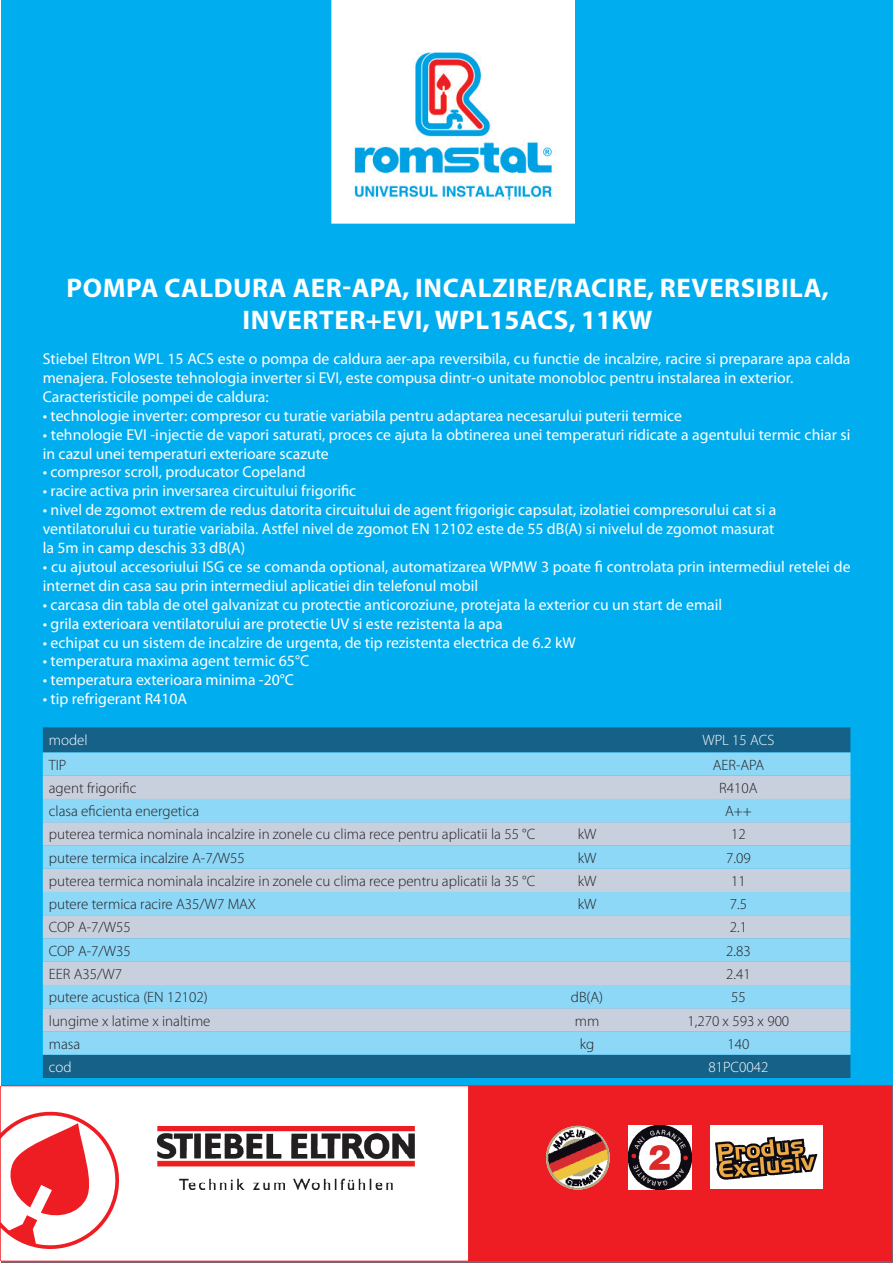
<style>
.page{position:relative;width:893px;height:1263px;background:#fff}
.page>*{position:absolute;margin:0;border:0;box-sizing:border-box;transform-origin:0 0}
.t1{font:700 27px/32.4px "Myriad Pro";letter-spacing:.02em;color:#fff;text-align:center}
.t2{font:15.75px/18.9px "Myriad Pro";color:#fff}
.t3{font:300 15px "Myriad Pro";color:#231f20}
.t4{font:300 15px "Myriad Pro";color:#fff}
</style>
<div class="page">
<div style="left:1px;top:1px;width:891px;height:1261px;background:#00aeef"></div>
<img style="left:332px;top:1px;width:242px;height:223px">
<div style="left:1px;top:1086px;width:891px;height:175px;background:#ee1d23"></div>
<svg style="left:1px;top:1086px;width:467px;height:175px;fill:#fff"></svg>
<div style="left:43px;top:727px;width:807px;height:351px;background:#166188"></div>
<svg style="left:43px;top:752px;width:807px;height:303px;fill:#8dd7f7"></svg>
<svg style="left:43px;top:776px;width:807px;height:255px;fill:#c8d0de"></svg>
<img style="left:157px;top:1126px;width:258px;height:63px">
<img style="left:628px;top:1126px;width:64px;height:63px">
<img style="left:546px;top:1126px;width:64px;height:63px;border-radius:31px">
<img style="left:710px;top:1126px;width:112px;height:63px">
<h1 class="t1" style="left:67px;top:270px;width:764px">POMPA CALDURA AER-APA, INCALZIRE/RACIRE, REVERSIBILA,<br>INVERTER+EVI, WPL15ACS, 11KW</h1>
<p class="t2" style="left:43px;top:349px;width:809px">Stiebel Eltron WPL 15 ACS este o pompa de caldura aer-apa reversibila, cu functie de incalzire, racire si preparare apa calda menajera. Foloseste tehnologia inverter si EVI, este compusa dintr-o unitate monobloc pentru instalarea in exterior.<br>Caracteristicile pompei de caldura:</p>
<p class="t2" style="left:43px;top:406px;width:641px">• technologie inverter: compresor cu turatie variabila pentru adaptarea necesarului puterii termice</p>
<p class="t2" style="left:43px;top:425px;width:809px">• tehnologie EVI -injectie de vapori saturati, proces ce ajuta la obtinerea unei temperaturi ridicate a agentului termic chiar si in cazul unei temperaturi exterioare scazute</p>
<p class="t2" style="left:43px;top:462px;width:264px">• compresor scroll, producator Copeland</p>
<p class="t2" style="left:43px;top:481px;width:315px">• racire activa prin inversarea circuitului frigorific</p>
<p class="t2" style="left:43px;top:500px;width:735px;text-align:justify">• nivel de zgomot extrem de redus datorita circuitului de agent frigorigic capsulat, izolatiei compresorului cat si a ventilatorului cu turatie variabila. Astfel nivel de zgomot EN 12102 este de 55 dB(A) si nivelul de zgomot masurat la 5m in camp deschis 33 dB(A)</p>
<p class="t2" style="left:43px;top:557px;width:809px">• cu ajutoul accesoriului ISG ce se comanda optional, automatizarea WPMW 3 poate fi controlata prin intermediul retelei de internet din casa sau prin intermediul aplicatiei din telefonul mobil</p>
<p class="t2" style="left:43px;top:595px;width:681px">• carcasa din tabla de otel galvanizat cu protectie anticoroziune, protejata la exterior cu un start de email</p>
<p class="t2" style="left:43px;top:614px;width:461px">• grila exterioara ventilatorului are protectie UV si este rezistenta la apa</p>
<p class="t2" style="left:43px;top:632px;width:534px">• echipat cu un sistem de incalzire de urgenta, de tip rezistenta electrica de 6.2 kW</p>
<p class="t2" style="left:43px;top:651px;width:268px">• temperatura maxima agent termic 65°C</p>
<p class="t2" style="left:43px;top:670px;width:253px">• temperatura exterioara minima -20°C</p>
<p class="t2" style="left:43px;top:689px;width:146px">• tip refrigerant R410A</p>
<p class="t4" style="left:49px;top:731px;width:40px">model</p>
<p class="t4" style="left:702px;top:731px;width:73px">WPL 15 ACS</p>
<p class="t3" style="left:49px;top:756px;width:19px">TIP</p>
<p class="t3" style="left:713px;top:756px;width:53px">AER-APA</p>
<p class="t3" style="left:49px;top:780px;width:89px">agent frigorific</p>
<p class="t3" style="left:719px;top:780px;width:40px">R410A</p>
<p class="t3" style="left:49px;top:803px;width:152px">clasa eficienta energetica</p>
<p class="t3" style="left:725px;top:803px;width:28px">A++</p>
<p class="t3" style="left:49px;top:826px;width:488px">puterea termica nominala incalzire in zonele cu clima rece pentru aplicatii la 55 °C</p>
<p class="t3" style="left:578px;top:826px;width:20px">kW</p>
<p class="t3" style="left:731px;top:826px;width:16px">12</p>
<p class="t3" style="left:49px;top:849px;width:198px">putere termica incalzire A-7/W55</p>
<p class="t3" style="left:578px;top:849px;width:20px">kW</p>
<p class="t3" style="left:726px;top:849px;width:26px">7.09</p>
<p class="t3" style="left:49px;top:873px;width:488px">puterea termica nominala incalzire in zonele cu clima rece pentru aplicatii la 35 °C</p>
<p class="t3" style="left:578px;top:873px;width:20px">kW</p>
<p class="t3" style="left:731px;top:873px;width:16px">11</p>
<p class="t3" style="left:49px;top:896px;width:209px">putere termica racire A35/W7 MAX</p>
<p class="t3" style="left:578px;top:896px;width:20px">kW</p>
<p class="t3" style="left:730px;top:896px;width:19px">7.5</p>
<p class="t3" style="left:49px;top:919px;width:83px">COP A-7/W55</p>
<p class="t3" style="left:730px;top:919px;width:19px">2.1</p>
<p class="t3" style="left:49px;top:942px;width:83px">COP A-7/W35</p>
<p class="t3" style="left:726px;top:942px;width:26px">2.83</p>
<p class="t3" style="left:49px;top:966px;width:75px">EER A35/W7</p>
<p class="t3" style="left:726px;top:966px;width:26px">2.41</p>
<p class="t3" style="left:49px;top:989px;width:160px">putere acustica (EN 12102)</p>
<p class="t3" style="left:571px;top:989px;width:34px">dB(A)</p>
<p class="t3" style="left:731px;top:989px;width:16px">55</p>
<p class="t3" style="left:49px;top:1012px;width:163px">lungime x latime x inaltime</p>
<p class="t3" style="left:575px;top:1012px;width:26px">mm</p>
<p class="t3" style="left:687px;top:1012px;width:103px">1,270 x 593 x 900</p>
<p class="t3" style="left:49px;top:1035px;width:33px">masa</p>
<p class="t3" style="left:580px;top:1035px;width:16px">kg</p>
<p class="t3" style="left:727px;top:1035px;width:23px">140</p>
<p class="t4" style="left:49px;top:1059px;width:24px">cod</p>
<p class="t4" style="left:708px;top:1059px;width:61px">81PC0042</p>
</div>
